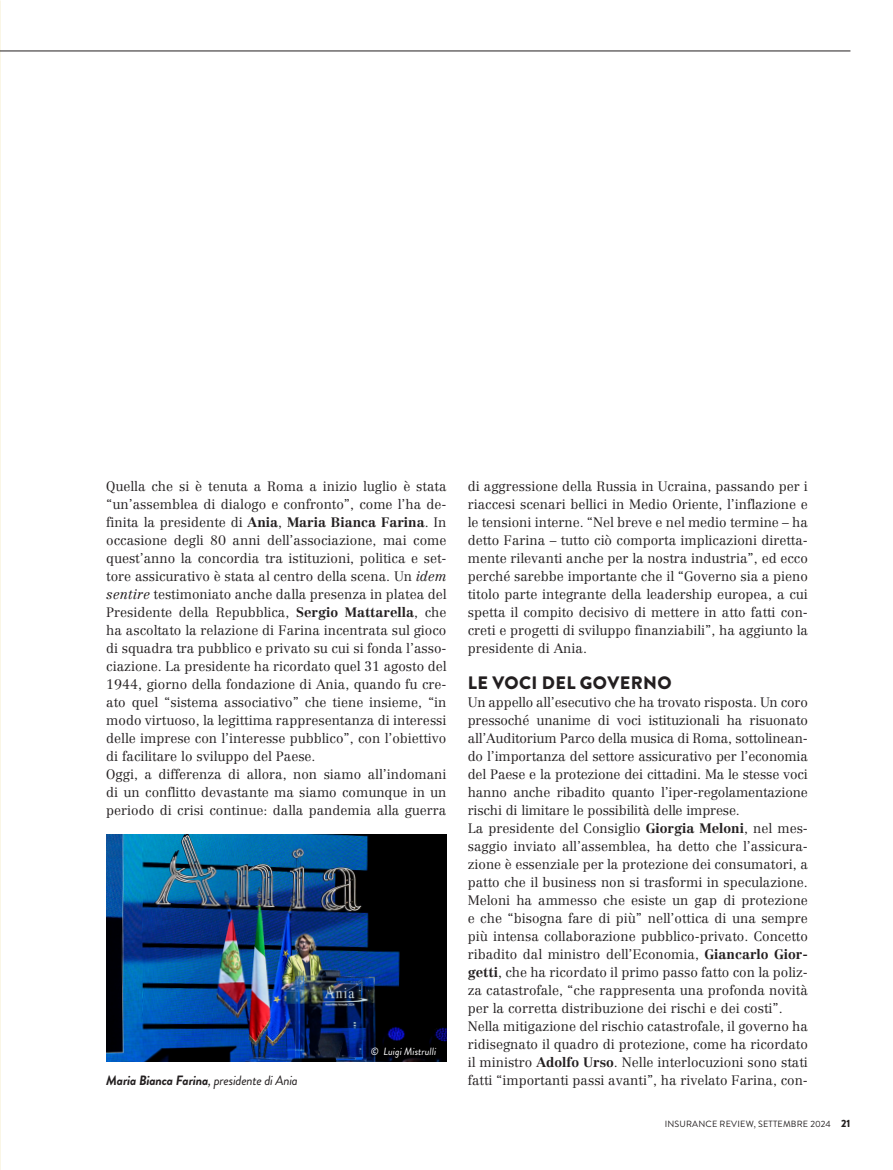
<style>
.page{position:relative;width:893px;height:1170px;background:#fff}
.page>*{position:absolute;margin:0;border:0;box-sizing:border-box;transform-origin:0 0}
.t1{font:900 18px "Brandon Grotesque";letter-spacing:.02em;color:#231f20}
.t2{font:300 13.5px/18px "Centennial LT Std";color:#231f20;text-align:justify}
.t3{font:italic 700 13.5px "Brandon Grotesque";letter-spacing:-.02em;color:#231f20}
.t4{font:italic 10.5px "Brandon Grotesque";color:#fff}
.t5{font:9px "Brandon Grotesque";letter-spacing:.02em;color:#231f20}
.s1{font-weight:700}
.s2{font-style:italic}
.s3{font-weight:400}
.s4{font-weight:900;font-size:10.5px}
</style>
<div class="page">
<hr style="left:0;top:51px;width:850px;height:1px;background:#231f20">
<img style="left:106px;top:834px;width:340px;height:227px">
<p class="t2" style="left:106px;top:477px;width:342px">Quella che si è tenuta a Roma a inizio luglio è stata “un’assemblea di dialogo e confronto”, come l’ha de&shy;finita la presidente di <span class="s1">Ania</span>, <span class="s1">Maria Bianca Farina</span>. In occasione degli 80 anni dell’associazione, mai come quest’anno la concordia tra istituzioni, politica e set&shy;tore assicurativo è stata al centro della scena. Un <span class="s2">idem sentire</span> testimoniato anche dalla presenza in platea del Presidente della Repubblica, <span class="s1">Sergio Mattarella</span>, che ha ascoltato la relazione di Farina incentrata sul gioco di squadra tra pubblico e privato su cui si fonda l’asso&shy;ciazione. La presidente ha ricordato quel 31 agosto del 1944, giorno della fondazione di Ania, quando fu cre&shy;ato quel “sistema associativo” che tiene insieme, “in modo virtuoso, la legittima rappresentanza di interessi delle imprese con l’interesse pubblico”, con l’obiettivo di facilitare lo sviluppo del Paese.</p>
<p class="t2" style="left:106px;top:765px;width:342px">Oggi, a differenza di allora, non siamo all’indomani di un conflitto devastante ma siamo comunque in un periodo di crisi continue: dalla pandemia alla guerra</p>
<p class="t3" style="left:106px;top:1070px;width:193px">Maria Bianca Farina<span class="s3">, presidente di Ania</span></p>
<p class="t4" style="left:371px;top:1044px;width:67px">© Luigi Mistrulli</p>
<p class="t2" style="left:468px;top:477px;width:342px">di aggressione della Russia in Ucraina, passando per i riaccesi scenari bellici in Medio Oriente, l’inflazione e le tensioni interne. “Nel breve e nel medio termine – ha detto Farina – tutto ciò comporta implicazioni diretta&shy;mente rilevanti anche per la nostra industria”, ed ecco perché sarebbe importante che il “Governo sia a pieno titolo parte integrante della leadership europea, a cui spetta il compito decisivo di mettere in atto fatti con&shy;creti e progetti di sviluppo finanziabili”, ha aggiunto la presidente di Ania.</p>
<p class="t1" style="left:468px;top:669px;width:205px">LE VOCI DEL GOVERNO</p>
<p class="t2" style="left:468px;top:693px;width:342px">Un appello all’esecutivo che ha trovato risposta. Un coro pressoché unanime di voci istituzionali ha risuonato all’Auditorium Parco della musica di Roma, sottolinean&shy;do l’importanza del settore assicurativo per l’economia del Paese e la protezione dei cittadini. Ma le stesse voci hanno anche ribadito quanto l’iper-regolamentazione rischi di limitare le possibilità delle imprese.</p>
<p class="t2" style="left:468px;top:819px;width:342px">La presidente del Consiglio <span class="s1">Giorgia Meloni</span>, nel mes&shy;saggio inviato all’assemblea, ha detto che l’assicura&shy;zione è essenziale per la protezione dei consumatori, a patto che il business non si trasformi in speculazione.<br>Meloni ha ammesso che esiste un gap di protezione e che “bisogna fare di più” nell’ottica di una sempre più intensa collaborazione pubblico-privato. Concetto ribadito dal ministro dell’Economia, <span class="s1">Giancarlo Gior&shy;getti</span>, che ha ricordato il primo passo fatto con la poliz&shy;za catastrofale, “che rappresenta una profonda novità per la corretta distribuzione dei rischi e dei costi”.</p>
<p class="t2" style="left:468px;top:1017px;width:342px">Nella mitigazione del rischio catastrofale, il governo ha ridisegnato il quadro di protezione, come ha ricordato il ministro <span class="s1">Adolfo Urso</span>. Nelle interlocuzioni sono stati fatti “importanti passi avanti”, ha rivelato Farina, con-</p>
<p class="t5" style="left:665px;top:1117px;width:187px">INSURANCE REVIEW, SETTEMBRE 2024 <span class="s4">21</span></p>
</div>
